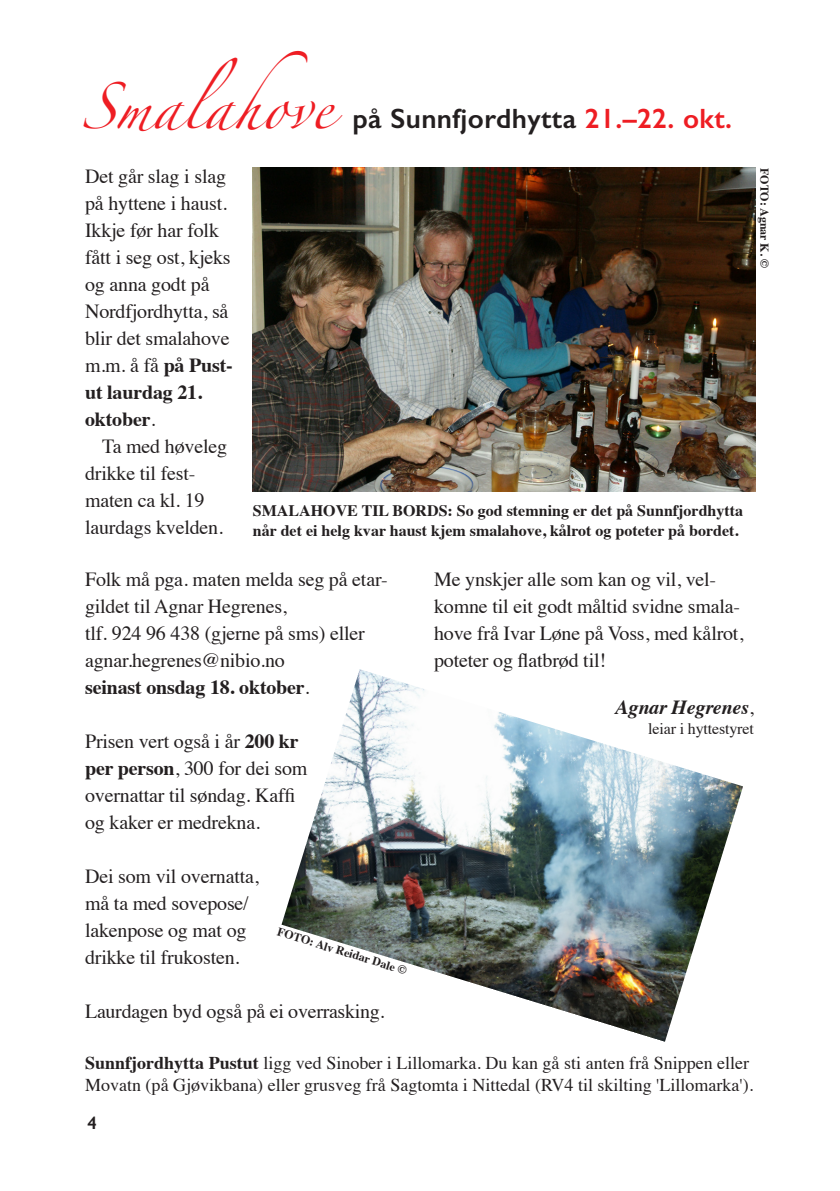
<style>
.page{position:relative;width:840px;height:1191px;background:#fff}
.page>*{position:absolute;margin:0;border:0;box-sizing:border-box;transform-origin:0 0}
.t1{font:600 28px "Gill Sans";letter-spacing:.015em;color:#231f20}
.t2{font:20px/27px "Times";letter-spacing:-.01em;color:#231f20}
.t3{font:700 20px "Times";letter-spacing:-.01em;color:#231f20}
.t4{font:italic 700 20px "Times";letter-spacing:-.01em;color:#231f20}
.t5{font:18px/22px "Times";color:#231f20}
.t6{font:600 18px "Gill Sans";color:#231f20}
.t7{font:700 16px/20px "Times";color:#231f20}
.t8{font:16px "Times";letter-spacing:-.01em;color:#231f20}
.t9{font:700 12px "Times";color:#231f20}
.s1{font-family:"Zapfino";font-weight:400;font-size:42px;color:#ee1d23}
.s2{color:#ee1d23}
.s3{font-weight:700}
.s4{font-weight:400}
.s5{font-weight:400;font-style:normal}
</style>
<div class="page">
<img style="left:253px;top:167px;width:501px;height:324px">
<img style="left:281px;top:669px;width:461px;height:372px">
<p class="t1" style="left:81px;top:101px;width:652px"><span class="s1">Smalahove</span> på Sunnfjordhytta <span class="s2">21.–22. okt.</span></p>
<p class="t9" style="left:775px;top:168px;width:101px;rotate:90deg">FOTO: Agnar K. ©</p>
<p class="t2" style="left:85px;top:161px;width:149px">Det går slag i slag på hyttene i haust.<br>Ikkje før har folk fått i seg ost, kjeks og anna godt på<br>Nordfjordhytta, så blir det smalahove m.m. å få <span class="s3">på Pust&shy;ut laurdag 21. oktober</span>.</p>
<p class="t2" style="left:85px;top:431px;width:143px;text-indent:17px">Ta med høveleg drikke til fest&shy;maten ca kl. 19 laurdags kvelden.</p>
<p class="t7" style="left:253px;top:498px;width:491px">SMALAHOVE TIL BORDS: So god stemning er det på Sunnfjordhytta når det ei helg kvar haust kjem smalahove, kålrot og poteter på bordet.</p>
<p class="t2" style="left:85px;top:563px;width:304px">Folk må pga. maten melda seg på etar&shy;gildet til Agnar Hegrenes,</p>
<p class="t2" style="left:85px;top:617px;width:281px">tlf. 924 96 438 (gjerne på sms) eller agnar.hegrenes@nibio.no</p>
<p class="t3" style="left:85px;top:667px;width:226px">seinast onsdag 18. oktober<span class="s4">.</span></p>
<p class="t2" style="left:85px;top:725px;width:224px">Prisen vert også i år <span class="s3">200 kr per person</span>, 300 for dei som overnattar til søndag. Kaffi og kaker er medrekna.</p>
<p class="t2" style="left:85px;top:860px;width:175px">Dei som vil overnatta,</p>
<p class="t2" style="left:85px;top:887px;width:165px">må ta med sovepose/</p>
<p class="t2" style="left:85px;top:914px;width:163px">lakenpose og mat og drikke til frukosten.</p>
<p class="t2" style="left:85px;top:995px;width:301px">Laurdagen byd også på ei overrasking.</p>
<p class="t2" style="left:434px;top:563px;width:310px">Me ynskjer alle som kan og vil, vel&shy;komne til eit godt måltid svidne smala&shy;hove frå Ivar Løne på Voss, med kålrot, poteter og flatbrød til!</p>
<p class="t4" style="left:615px;top:688px;width:140px">Agnar Hegrenes<span class="s5">,</span></p>
<p class="t8" style="left:647px;top:713px;width:107px">leiar i hyttestyret</p>
<p class="t9" style="left:281px;top:920px;width:136px;rotate:17deg">FOTO: Alv Reidar Dale ©</p>
<p class="t5" style="left:85px;top:1050px;width:669px"><span class="s3">Sunnfjordhytta Pustut</span> ligg ved Sinober i Lillomarka. Du kan gå sti anten frå Snippen eller<br>Movatn (på Gjøvikbana) eller grusveg frå Sagtomta i Nittedal (RV4 til skilting 'Lillomarka').</p>
<p class="t6" style="left:88px;top:1111px;width:11px">4</p>
</div>
